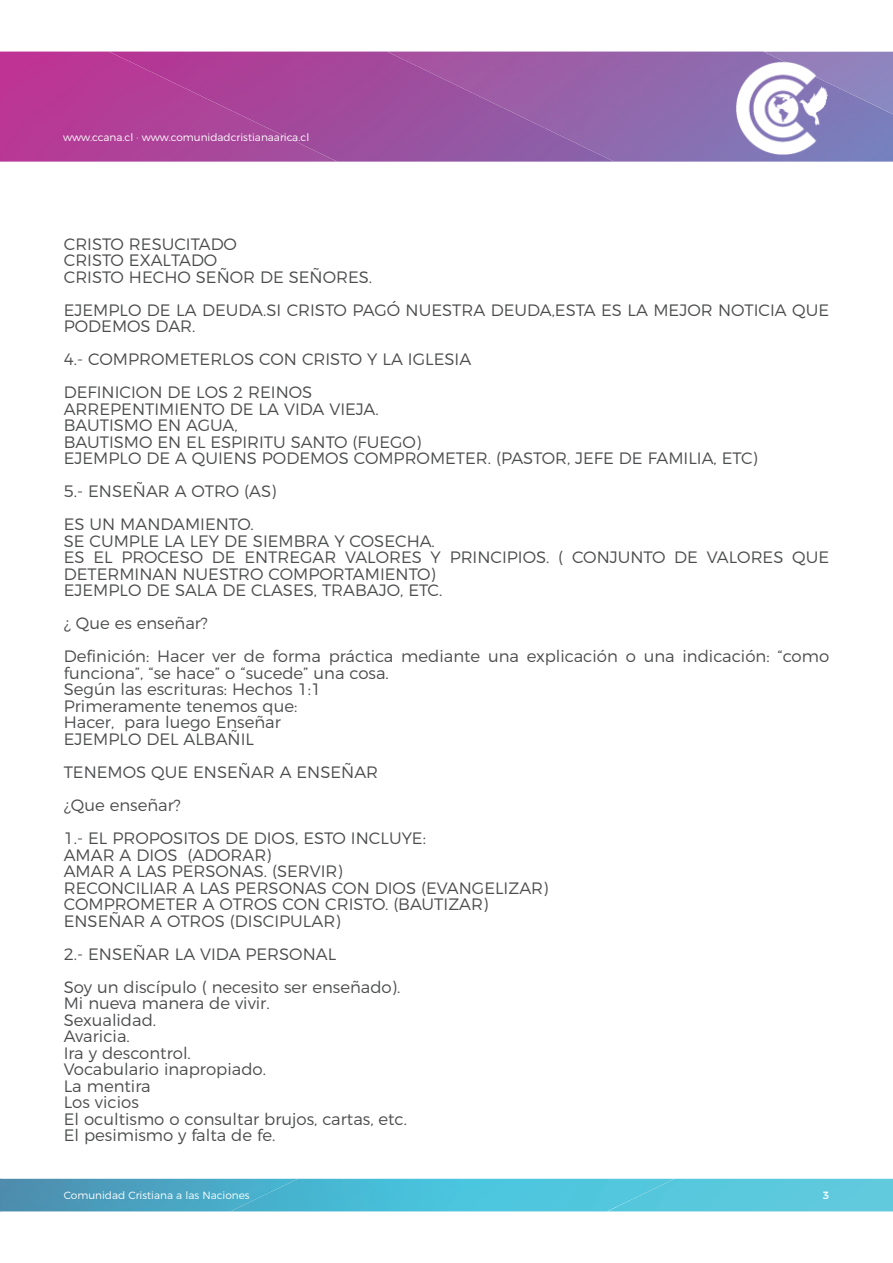
<style>
.page{position:relative;width:893px;height:1263px;background:#fff}
.page>*{position:absolute;margin:0;border:0;box-sizing:border-box;transform-origin:0 0}
.t1{font:300 16.5px/16.5px "Montserrat";color:#4b4c4d}
.t2{font:300 10.5px "Montserrat";color:#fff}
.t3{font:500 10.5px "Montserrat";color:#fff}
</style>
<div class="page">
<div style="left:675px;top:1179px;width:218px;height:32px;background:#5dc9dd"></div>
<img style="left:298px;top:1179px;width:377px;height:32px">
<img style="left:0;top:1179px;width:298px;height:32px">
<img style="left:614px;top:52px;width:279px;height:110px">
<img style="left:337px;top:52px;width:277px;height:110px">
<img style="left:0;top:52px;width:337px;height:110px">
<img style="left:735px;top:58px;width:94px;height:99px">
<p class="t2" style="left:63px;top:129px;width:248px">www.ccana.cl · www.comunidadcristianaarica.cl</p>
<p class="t1" style="left:64px;top:234px;width:175px">CRISTO RESUCITADO</p>
<p class="t1" style="left:64px;top:251px;width:155px">CRISTO EXALTADO</p>
<p class="t1" style="left:64px;top:267px;width:310px">CRISTO HECHO SEÑOR DE SEÑORES.</p>
<p class="t1" style="left:64px;top:300px;width:767px">EJEMPLO DE LA DEUDA.SI CRISTO PAGÓ NUESTRA DEUDA,ESTA ES LA MEJOR NOTICIA QUE<br>PODEMOS DAR.</p>
<p class="t1" style="left:64px;top:350px;width:409px">4.- COMPROMETERLOS CON CRISTO Y LA IGLESIA</p>
<p class="t1" style="left:64px;top:383px;width:250px">DEFINICION DE LOS 2 REINOS</p>
<p class="t1" style="left:64px;top:399px;width:316px">ARREPENTIMIENTO DE LA VIDA VIEJA.</p>
<p class="t1" style="left:64px;top:416px;width:175px">BAUTISMO EN AGUA,</p>
<p class="t1" style="left:64px;top:432px;width:359px">BAUTISMO EN EL ESPIRITU SANTO (FUEGO)</p>
<p class="t1" style="left:64px;top:449px;width:695px">EJEMPLO DE A QUIENS PODEMOS COMPROMETER. (PASTOR, JEFE DE FAMILIA, ETC)</p>
<p class="t1" style="left:64px;top:482px;width:214px">5.- ENSEÑAR A OTRO (AS)</p>
<p class="t1" style="left:64px;top:515px;width:191px">ES UN MANDAMIENTO.</p>
<p class="t1" style="left:64px;top:531px;width:373px">SE CUMPLE LA LEY DE SIEMBRA Y COSECHA.</p>
<p class="t1" style="left:64px;top:548px;width:767px">ES EL PROCESO DE ENTREGAR VALORES Y PRINCIPIOS. ( CONJUNTO DE VALORES QUE<br>DETERMINAN NUESTRO COMPORTAMIENTO)</p>
<p class="t1" style="left:64px;top:581px;width:380px">EJEMPLO DE SALA DE CLASES, TRABAJO, ETC.</p>
<p class="t1" style="left:64px;top:614px;width:146px">¿ Que es enseñar?</p>
<p class="t1" style="left:64px;top:647px;width:767px">Definición: Hacer ver de forma práctica mediante una explicación o una indicación: “como funciona”, “se hace” o “sucede” una cosa.</p>
<p class="t1" style="left:64px;top:680px;width:259px">Según las escrituras: Hechos 1:1</p>
<p class="t1" style="left:64px;top:696px;width:235px">Primeramente tenemos que:</p>
<p class="t1" style="left:64px;top:713px;width:219px">Hacer, para luego Enseñar</p>
<p class="t1" style="left:64px;top:729px;width:192px">EJEMPLO DEL ALBAÑIL</p>
<p class="t1" style="left:64px;top:762px;width:316px">TENEMOS QUE ENSEÑAR A ENSEÑAR</p>
<p class="t1" style="left:64px;top:795px;width:119px">¿Que enseñar?</p>
<p class="t1" style="left:64px;top:828px;width:364px">1.- EL PROPOSITOS DE DIOS, ESTO INCLUYE:</p>
<p class="t1" style="left:64px;top:845px;width:209px">AMAR A DIOS (ADORAR)</p>
<p class="t1" style="left:64px;top:861px;width:280px">AMAR A LAS PERSONAS. (SERVIR)</p>
<p class="t1" style="left:64px;top:878px;width:486px">RECONCILIAR A LAS PERSONAS CON DIOS (EVANGELIZAR)</p>
<p class="t1" style="left:64px;top:894px;width:426px">COMPROMETER A OTROS CON CRISTO. (BAUTIZAR)</p>
<p class="t1" style="left:64px;top:911px;width:278px">ENSEÑAR A OTROS (DISCIPULAR)</p>
<p class="t1" style="left:64px;top:944px;width:274px">2.- ENSEÑAR LA VIDA PERSONAL</p>
<p class="t1" style="left:64px;top:977px;width:338px">Soy un discípulo ( necesito ser enseñado).</p>
<p class="t1" style="left:64px;top:993px;width:207px">Mi nueva manera de vivir.</p>
<p class="t1" style="left:64px;top:1010px;width:94px">Sexualidad.</p>
<p class="t1" style="left:64px;top:1026px;width:68px">Avaricia.</p>
<p class="t1" style="left:64px;top:1043px;width:129px">Ira y descontrol.</p>
<p class="t1" style="left:64px;top:1059px;width:204px">Vocabulario inapropiado.</p>
<p class="t1" style="left:64px;top:1076px;width:88px">La mentira</p>
<p class="t1" style="left:64px;top:1092px;width:77px">Los vicios</p>
<p class="t1" style="left:64px;top:1109px;width:345px">El ocultismo o consultar brujos, cartas, etc.</p>
<p class="t1" style="left:64px;top:1125px;width:213px">El pesimismo y falta de fe.</p>
<p class="t2" style="left:64px;top:1187px;width:187px">Comunidad Cristiana a las Naciones</p>
<p class="t3" style="left:823px;top:1187px;width:8px">3</p>
</div>
